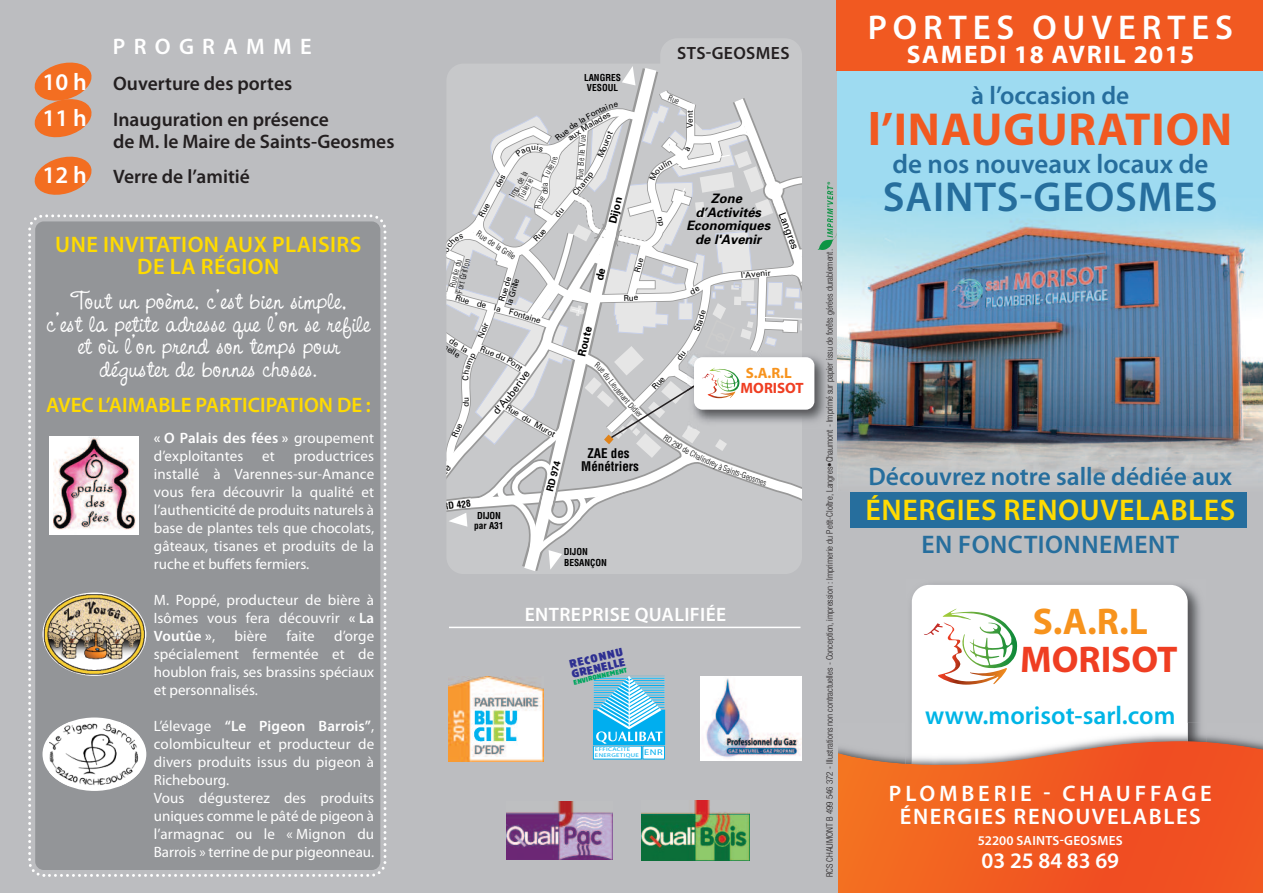
<style>
.page{position:relative;width:1263px;height:893px;background:#fff}
.page>*{position:absolute;margin:0;border:0;box-sizing:border-box;transform-origin:0 0}
.t1{font:700 46.5px "Myriad Pro";letter-spacing:.02em;color:#f15921}
.t2{font:600 42px "Myriad Pro";letter-spacing:.02em;color:#266e9d}
.t3{font:700 37.35px "Myriad Pro";color:#f7931d}
.t4{font:700 37.35px "Myriad Pro";color:#ef3e22}
.t5{font:600 34.5px "Myriad Pro";letter-spacing:.17em;color:#fff}
.t6{font:600 30px "Myriad Pro";letter-spacing:.02em;color:#ffdb01}
.t7{font:28.5px/22.5px "CAC Pinafore";color:#fff;text-align:center}
.t8{font:600 27px "Myriad Pro";color:#266e9d}
.t9{font:600 25.65px "Myriad Pro";color:#00b5e6}
.t10{font:600 25.5px "Myriad Pro";color:#266e9d}
.t11{font:700 25.5px "Myriad Pro";letter-spacing:.07em;color:#fff}
.t12{font:600 25.5px "Myriad Pro";letter-spacing:.02em;color:#266e9d}
.t13{font:600 22.5px/23px "Myriad Pro";letter-spacing:.07em;color:#fff;text-align:center}
.t14{font:600 22.5px/22.5px "Myriad Pro";letter-spacing:.02em;color:#ffdb01;text-align:center}
.t15{font:600 22.5px "Myriad Pro";letter-spacing:.37em;color:#fff}
.t16{font:600 22.2px "Myriad Pro";color:#fff}
.t17{font:600 21px "Myriad Pro";color:#ffdb01}
.t18{font:600 19.5px/35.2px "Myriad Pro";color:#231f20}
.t19{font:600 19.5px "Myriad Pro";letter-spacing:.02em;color:#fff}
.t20{font:600 17.7px "Myriad Pro";letter-spacing:.02em;color:#231f20}
.t21{font:15px/18px "Myriad Pro";letter-spacing:.005em;color:#fff;text-align:justify}
.t22{font:700 15px "Myriad Pro";color:#f7931d}
.t23{font:700 15px "Myriad Pro";color:#ef3e22}
.t24{font:600 13.35px "Myriad Pro";letter-spacing:.02em;color:#fff}
.t25{font:italic 700 13.05px/13.6px "Univers";color:#000;text-align:center}
.t26{font:700 condensed 13.05px/13px "Helvetica";color:#000;text-align:center}
.t27{font:condensed 11.25px/10.4px "Block BE";color:#2e3092;scale:1.25 1}
.t28{font:700 10.8px "Univers";color:#000}
.t29{font:700 9.6px "Univers";color:#000}
.t30{font:700 condensed 9.45px "Helvetica";color:#000}
.t31{font:700 condensed 9.3px/9.3px "Helvetica";letter-spacing:-.005em;color:#000;text-align:center}
.t32{font:300 condensed 9px "Helvetica Neue";color:#231f20}
.t33{font:300 condensed 8.25px/8.2px "Helvetica";color:#000;text-align:center}
.t34{font:8.25px/8.1px "Univers";color:#000}
.t35{font:300 condensed 7.95px "Helvetica";color:#000}
.t36{font:condensed 6.75px "Block BE";color:#00a65f;scale:1.25 1}
.t37{font:5.55px/5.6px "Myriad Pro";letter-spacing:.05em;color:#00aeef;scale:1.25 1}
.s1{font-size:24px;color:#fff}
.s2{font-weight:600}
</style>
<div class="page">
<div style="left:0;top:0;width:412px;height:893px;background:#bcbdc0"></div>
<svg style="left:28px;top:214px;width:359px;height:663px"></svg>
<div style="left:838px;top:0;width:425px;height:893px;background:#bcbdc0"></div>
<img style="left:912px;top:584px;width:289px;height:139px">
<div style="left:912px;top:585px;width:276px;height:206px;background:#fff;border-radius:17px"></div>
<img style="left:924px;top:609px;width:93px;height:76px">
<img style="left:1092px;top:723px;width:115px;height:18px">
<svg style="left:838px;top:741px;width:425px;height:152px"></svg>
<div style="left:412px;top:0;width:426px;height:893px;background:#bcbdc0"></div>
<div style="left:660px;top:38px;width:142px;height:407px;background:#c7c8ca;border-radius:17px"></div>
<img style="left:810px;top:356px;width:16px;height:66px">
<div style="left:694px;top:357px;width:120px;height:53px;background:#fff;border-radius:9px"></div>
<div style="left:643px;top:746px;width:21px;height:13px;background:#fff"></div>
<div style="left:593px;top:746px;width:48px;height:13px;background:#fff"></div>
<svg style="left:593px;top:676px;width:72px;height:68px"></svg>
<hr style="left:629px;top:676px;width:1px;height:53px;background:#fff">
<img style="left:506px;top:801px;width:106px;height:59px">
<img style="left:642px;top:800px;width:107px;height:60px">
<img style="left:701px;top:676px;width:100px;height:84px">
<hr style="left:449px;top:627px;width:351px;height:1px;background:#fff">
<img style="left:448px;top:676px;width:95px;height:85px">
<img style="left:838px;top:71px;width:425px;height:356px">
<img style="left:838px;top:427px;width:425px;height:51px">
<div style="left:836px;top:0;width:427px;height:71px;background:#f15921"></div>
<svg style="left:34px;top:62px;width:58px;height:76px"></svg>
<svg style="left:34px;top:156px;width:58px;height:39px"></svg>
<svg style="left:817px;top:182px;width:20px;height:68px"></svg>
<div style="left:43px;top:717px;width:103px;height:74px;background:#fff;border-radius:50%"></div>
<img style="left:49px;top:723px;width:90px;height:63px">
<img style="left:43px;top:592px;width:103px;height:84px;border-radius:50%">
<div style="left:49px;top:436px;width:89px;height:99px;background:#fff"></div>
<img style="left:54px;top:436px;width:82px;height:94px">
<div style="left:850px;top:493px;width:397px;height:35px;background:#266e9d"></div>
<svg style="left:446px;top:64px;width:364px;height:510px"></svg>
<h3 class="t15" style="left:113px;top:38px;width:200px">PROGRAMME</h3>
<h3 class="t18" style="left:43px;top:68px;width:288px"><span class="s1">10 h</span> Ouverture des portes<br><span class="s1">11 h</span> Inauguration en présence</h3>
<h3 class="t18" style="left:43px;top:126px;width:353px;text-indent:71px">de M. le Maire de Saints-Geosmes<br><span class="s1">12 h</span> Verre de l’amitié</h3>
<h3 class="t14" style="left:55px;top:234px;width:308px">UNE INVITATION AUX PLAISIRS<br>DE LA RÉGION</h3>
<h3 class="t7" style="left:46px;top:288px;width:326px">Tout un poème, c’est bien simple,<br>c’est la petite adresse que l’on se refile et où l’on prend son temps pour déguster de bonnes choses.</h3>
<h3 class="t17" style="left:46px;top:397px;width:326px">AVEC L’AIMABLE PARTICIPATION DE :</h3>
<p class="t21" style="left:154px;top:430px;width:222px"><span class="s2">« O Palais des fées »</span> groupement d’exploitantes</p>
<p class="t21" style="left:154px;top:448px;width:222px;text-indent:140px">productrices installé à Varennes-sur-Amance vous fera découvrir la qualité et l’authenticité de produits naturels à base de plantes tels que chocolats, gâteaux, tisanes et produits de la ruche et buffets fermiers.</p>
<p class="t21" style="left:154px;top:592px;width:222px">M. Poppé, producteur de bière à Isômes vous fera découvrir <span class="s2">« La Voutûe »</span>,</p>
<p class="t21" style="left:262px;top:448px;width:14px">et</p>
<p class="t21" style="left:235px;top:628px;width:34px">bière</p>
<p class="t21" style="left:286px;top:628px;width:30px">faite</p>
<p class="t21" style="left:154px;top:628px;width:222px;text-indent:180px">d’orge spécialement fermentée et de houblon frais, ses brassins spéciaux et personnalisés.</p>
<p class="t21" style="left:154px;top:718px;width:222px;text-align:left">L’élevage <span class="s2">“Le Pigeon Barrois”</span>, colombiculteur et producteur de divers produits issus du pigeon à<br>Richebourg.<br>Vous dégusterez des produits uniques comme le pâté de pigeon à l’armagnac ou le « Mignon du<br>Barrois » terrine de pur pigeonneau.</p>
<p class="t33" style="left:508px;top:195px;width:30px;rotate:-61deg">Imp. de la<br>Tuilerie</p>
<p class="t33" style="left:543px;top:171px;width:11px;rotate:-58deg">uile</p>
<p class="t33" style="left:541px;top:191px;width:10px;rotate:-90deg">ela</p>
<p class="t33" style="left:480px;top:229px;width:46px;rotate:33deg">Rue de la Grille</p>
<p class="t33" style="left:447px;top:290px;width:36px;rotate:-76deg">Ruelle du<br>Fort Griffon</p>
<p class="t34" style="left:498px;top:302px;width:30px;rotate:-73deg">Rue de la Grille</p>
<p class="t34" style="left:478px;top:300px;width:39px;rotate:15deg">de la F</p>
<p class="t34" style="left:482px;top:345px;width:24px;rotate:22deg">Rue d</p>
<p class="t31" style="left:584px;top:74px;width:38px">LANGRES<br>VESOUL</p>
<p class="t33" style="left:576px;top:180px;width:47px;rotate:-86deg">Rue Belle Vue</p>
<p class="t28" style="left:608px;top:222px;width:29px;rotate:-77deg">Dijon</p>
<p class="t28" style="left:577px;top:356px;width:32px;rotate:-77deg">Route</p>
<p class="t30" style="left:442px;top:501px;width:30px;rotate:-8deg">RD 428</p>
<p class="t34" style="left:508px;top:404px;width:25px;rotate:31deg">Rue d</p>
<p class="t31" style="left:474px;top:511px;width:31px">DIJON par A31</p>
<p class="t29" style="left:546px;top:491px;width:34px;rotate:-76deg">RD 974</p>
<p class="t26" style="left:581px;top:447px;width:59px">ZAE des<br>Ménétriers</p>
<p class="t31" style="left:564px;top:547px;width:25px">DIJON</p>
<p class="t31" style="left:564px;top:558px;width:44px">BESANÇON</p>
<p class="t20" style="left:677px;top:46px;width:114px">STS-GEOSMES</p>
<p class="t34" style="left:687px;top:123px;width:14px;rotate:-90deg">ent</p>
<p class="t25" style="left:686px;top:193px;width:85px">Zone d’Activités<br>Economiques de l'Avenir</p>
<p class="t34" style="left:745px;top:271px;width:27px;rotate:-5deg">Avenir</p>
<p class="t22" style="left:746px;top:367px;width:48px">S.A.R.L</p>
<p class="t23" style="left:741px;top:382px;width:65px">MORISOT</p>
<p class="t35" style="left:725px;top:463px;width:14px;rotate:21deg">Sain</p>
<p class="t35" style="left:754px;top:474px;width:16px;rotate:18deg">smes</p>
<h3 class="t19" style="left:525px;top:607px;width:203px">ENTREPRISE QUALIFIÉE</h3>
<p class="t27" style="left:568px;top:659px;width:45px;rotate:-13deg">RECONNU<br>GRENELLE</p>
<p class="t36" style="left:573px;top:678px;width:45px;rotate:-13deg">ENVIRONNEMENT</p>
<p class="t37" style="left:595px;top:747px;width:56px">EFFICACITE<br>ENERGETIQUE <sup>ENR</sup></p>
<p class="t32" style="left:826px;top:877px;width:629px;rotate:-90deg">RCS CHAUMONT B 499 546 372 - Illustrations non contractuelles - Conception, impression : Imprimerie du Petit-Cloître, Langres•Chaumont - Imprimé sur papier issu de forêts gérées durablement.</p>
<h3 class="t5" style="left:868px;top:14px;width:367px">PORTES OUVERTES</h3>
<h3 class="t11" style="left:907px;top:45px;width:289px">SAMEDI 18 AVRIL 2015</h3>
<h3 class="t10" style="left:971px;top:86px;width:160px">à l’occasion de</h3>
<h1 class="t1" style="left:868px;top:112px;width:365px">l’INAUGURATION</h1>
<h3 class="t8" style="left:892px;top:154px;width:317px">de nos nouveaux locaux de</h3>
<h2 class="t2" style="left:883px;top:181px;width:336px">SAINTS-GEOSMES</h2>
<h3 class="t10" style="left:868px;top:466px;width:365px">Découvrez notre salle dédiée aux</h3>
<h3 class="t6" style="left:865px;top:499px;width:371px">ÉNERGIES RENOUVELABLES</h3>
<h3 class="t12" style="left:921px;top:534px;width:259px">EN FONCTIONNEMENT</h3>
<h3 class="t3" style="left:1033px;top:607px;width:116px">S.A.R.L</h3>
<h3 class="t4" style="left:1020px;top:645px;width:159px">MORISOT</h3>
<h3 class="t9" style="left:925px;top:705px;width:252px">www.morisot-sarl.com</h3>
<h3 class="t13" style="left:889px;top:784px;width:324px">PLOMBERIE - CHAUFFAGE<br>ÉNERGIES RENOUVELABLES</h3>
<p class="t24" style="left:978px;top:835px;width:147px">52200 SAINTS-GEOSMES</p>
<h3 class="t16" style="left:981px;top:852px;width:139px">03 25 84 83 69</h3>
</div>
